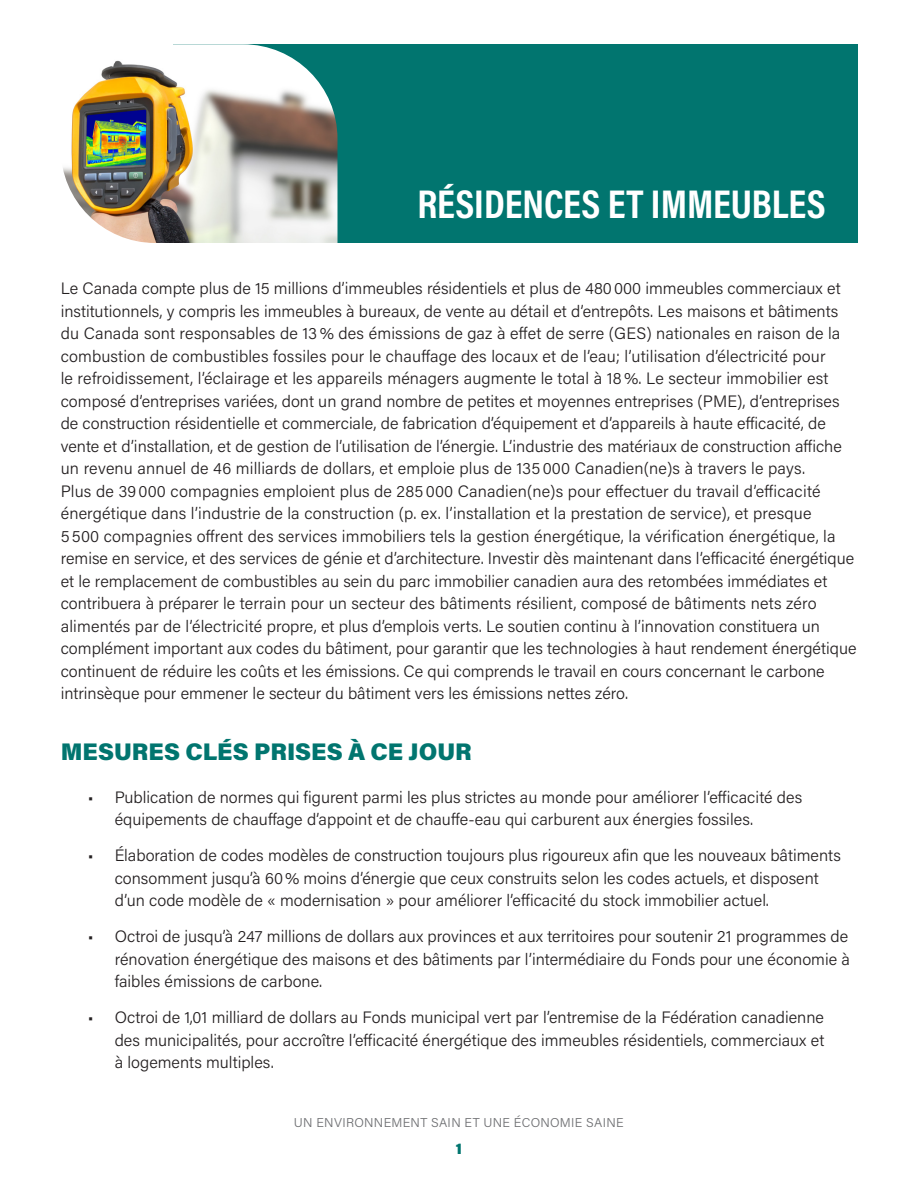
<style>
.page{position:relative;width:918px;height:1188px;background:#fff}
.page>*{position:absolute;margin:0;border:0;box-sizing:border-box;transform-origin:0 0}
.Annex_H1{font:700 40.5px "Acumin Pro Cond";color:#fff}
.Annex_H2__Measures{font:900 24px "Acumin Pro";color:#01756f}
.Body_text{font:300 16.5px/22.5px "Acumin Pro";color:#231f20}
.t1{font:900 15px "Acumin Pro";color:#01756f}
.t2{font:300 12.75px "Acumin Pro";letter-spacing:.025em;color:#6c6d70}
</style>
<div class="page">
<div style="left:173px;top:44px;width:684px;height:199px;background:#01756f"></div>
<img style="left:63px;top:44px;width:275px;height:199px">
<p class="Annex_H1" style="left:417px;top:177px;width:410px">RÉSIDENCES ET IMMEUBLES</p>
<p class="Body_text" style="left:61px;top:276px;width:797px">Le Canada compte plus de 15 millions d’immeubles résidentiels et plus de 480000 immeubles commerciaux et institutionnels, y compris les immeubles à bureaux, de vente au détail et d’entrepôts. Les maisons et bâtiments du Canada sont responsables de 13 % des émissions de gaz à effet de serre (GES) nationales en raison de la combustion de combustibles fossiles pour le chauffage des locaux et de l’eau; l’utilisation d’électricité pour<br>le refroidissement, l’éclairage et les appareils ménagers augmente le total à 18 %. Le secteur immobilier est composé d’entreprises variées, dont un grand nombre de petites et moyennes entreprises (PME), d’entreprises de construction résidentielle et commerciale, de fabrication d’équipement et d’appareils à haute efficacité, de vente et d’installation, et de gestion de l’utilisation de l’énergie. L’industrie des matériaux de construction affiche un revenu annuel de 46 milliards de dollars, et emploie plus de 135 000 Canadien(ne)s à travers le pays.<br>Plus de 39 000 compagnies emploient plus de 285 000 Canadien(ne)s pour effectuer du travail d’efficacité énergétique dans l’industrie de la construction (p. ex. l’installation et la prestation de service), et presque<br>5 500 compagnies offrent des services immobiliers tels la gestion énergétique, la vérification énergétique, la remise en service, et des services de génie et d’architecture. Investir dès maintenant dans l’efficacité énergétique et le remplacement de combustibles au sein du parc immobilier canadien aura des retombées immédiates et contribuera à préparer le terrain pour un secteur des bâtiments résilient, composé de bâtiments nets zéro alimentés par de l’électricité propre, et plus d’emplois verts. Le soutien continu à l’innovation constituera un complément important aux codes du bâtiment, pour garantir que les technologies à haut rendement énergétique continuent de réduire les coûts et les émissions. Ce qui comprends le travail en cours concernant le carbone intrinsèque pour emmener le secteur du bâtiment vers les émissions nettes zéro.</p>
<p class="Annex_H2__Measures" style="left:61px;top:734px;width:413px">MESURES CLÉS PRISES À CE JOUR</p>
<p class="Body_text" style="left:115px;top:785px;width:689px;text-indent:-27px">• Publication de normes qui figurent parmi les plus strictes au monde pour améliorer l’efficacité des équipements de chauffage d’appoint et de chauffe-eau qui carburent aux énergies fossiles.</p>
<p class="Body_text" style="left:115px;top:843px;width:728px;text-indent:-27px">• Élaboration de codes modèles de construction toujours plus rigoureux afin que les nouveaux bâtiments consomment jusqu’à 60% moins d’énergie que ceux construits selon les codes actuels, et disposent d’un code modèle de « modernisation » pour améliorer l’efficacité du stock immobilier actuel.</p>
<p class="Body_text" style="left:115px;top:924px;width:737px;text-align:justify;text-indent:-27px">• Octroi de jusqu’à 247 millions de dollars aux provinces et aux territoires pour soutenir 21 programmes de rénovation énergétique des maisons et des bâtiments par l’intermédiaire du Fonds pour une économie à faibles émissions de carbone.</p>
<p class="Body_text" style="left:115px;top:1005px;width:711px;text-align:justify;text-indent:-27px">• Octroi de 1,01 milliard de dollars au Fonds municipal vert par l’entremise de la Fédération canadienne des municipalités, pour accroître l’efficacité énergétique des immeubles résidentiels, commerciaux et à logements multiples.</p>
<p class="t2" style="left:294px;top:1114px;width:331px">UN ENVIRONNEMENT SAIN ET UNE ÉCONOMIE SAINE</p>
<p class="t1" style="left:456px;top:1138px;width:8px">1</p>
</div>
